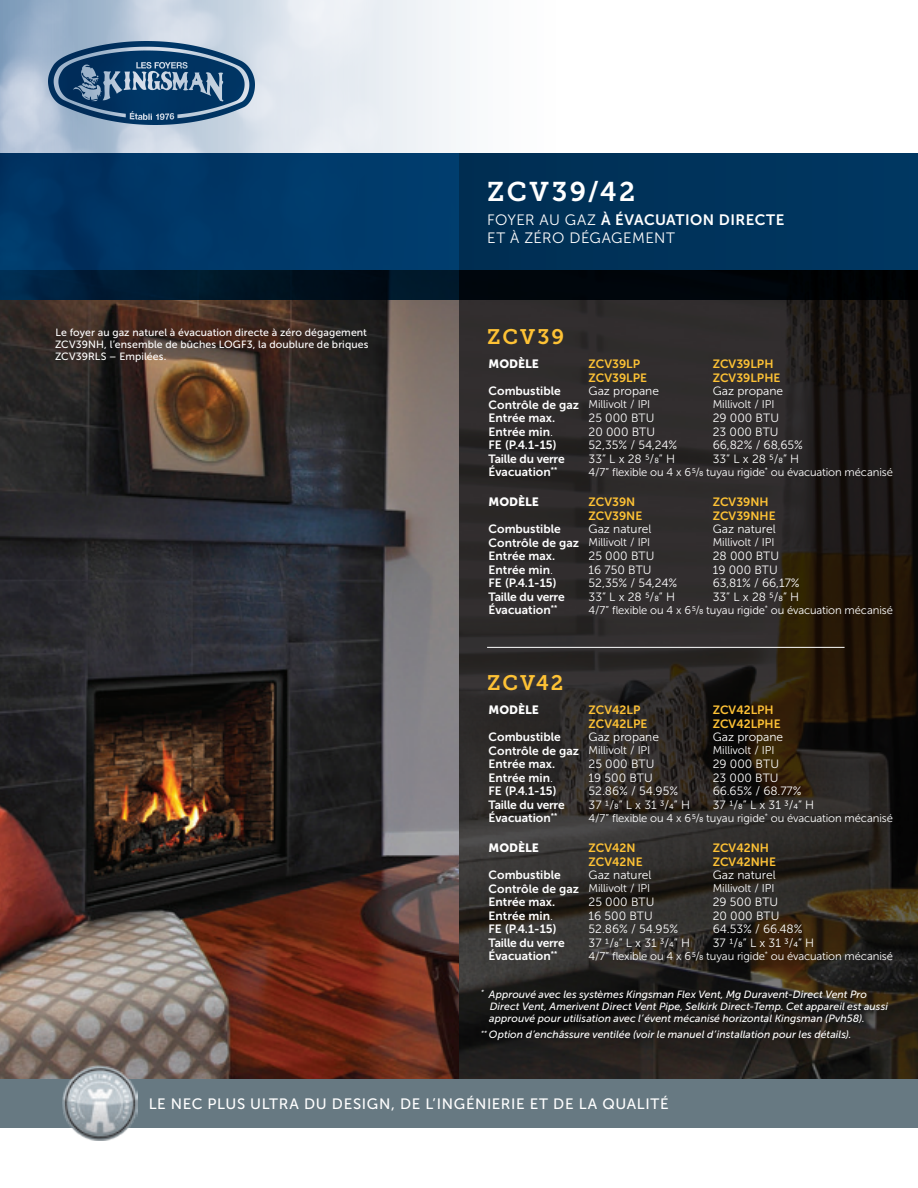
<style>
.page{position:relative;width:918px;height:1188px;background:#fff}
.page>*{position:absolute;margin:0;border:0;box-sizing:border-box;transform-origin:0 0}
.t1{font:27px "Museo Slab 700";letter-spacing:.085em;color:#fff}
.t2{font:21px "Museo Slab 700";letter-spacing:.085em;color:#fec235}
.t3{font:15px "Museo Sans 500";letter-spacing:.045em;color:#fff}
.t4{font:15px "Museo Sans 700";letter-spacing:.03em;color:#fff}
.t5{font:15px "Museo Sans 300";letter-spacing:.025em;color:#fff}
.t6{font:12px "Museo Sans 300";color:#fff}
.t7{font:12px "Museo Sans 700";color:#fff}
.t8{font:12px "Museo Sans 700";color:#fec235}
.t9{font:12px "Museo Sans 700";letter-spacing:-.02em;color:#fff}
.t10{font:12px "Museo Sans 900";color:#fff}
.t11{font:11.25px "Museo Sans 300";letter-spacing:-.01em;color:#fff}
.t12{font:italic 10.5px/12px "Museo Sans 500";letter-spacing:.005em;color:#fff}
.t13{font:10.5px/12px "Museo Sans 500";letter-spacing:.01em;color:#fff}
.s1{font-family:"Museo Sans 300"}
.s2{font-family:"Museo Sans 300";font-size:11.25px}
</style>
<div class="page">
<img style="left:0;top:300px;width:459px;height:779px">
<svg style="left:459px;top:300px;width:459px;height:779px;background:#292521"></svg>
<div style="left:0;top:1079px;width:918px;height:49px;background:#677982"></div>
<img style="left:0;top:0;width:451px;height:153px">
<svg style="left:0;top:153px;width:459px;height:147px;background:#00315b"></svg>
<img style="left:62px;top:1065px;width:75px;height:75px">
<div style="left:459px;top:153px;width:459px;height:147px;background:#00335a"></div>
<div style="left:459px;top:270px;width:459px;height:30px;background:#00060b"></div>
<hr style="left:487px;top:647px;width:358px;height:1px;background:#fff">
<img style="left:48px;top:41px;width:207px;height:83px">
<p class="t13" style="left:55px;top:327px;width:315px">Le foyer au gaz naturel à évacuation directe à zéro dégagement<br>ZCV39NH, l’ensemble de bûches LOGF3, la doublure de briques<br>ZCV39RLS – Empilées.</p>
<h1 class="t1" style="left:487px;top:176px;width:150px">ZCV39/42</h1>
<p class="t4" style="left:487px;top:211px;width:299px"><span class="s1">FOYER AU GAZ</span> À ÉVACUATION DIRECTE</p>
<p class="t5" style="left:487px;top:230px;width:189px">ET À ZÉRO DÉGAGEMENT</p>
<h2 class="t2" style="left:487px;top:325px;width:79px">ZCV39</h2>
<p class="t10" style="left:489px;top:357px;width:52px">MODÈLE</p>
<p class="t8" style="left:589px;top:357px;width:53px">ZCV39LP</p>
<p class="t8" style="left:713px;top:357px;width:62px">ZCV39LPH</p>
<p class="t8" style="left:589px;top:371px;width:60px">ZCV39LPE</p>
<p class="t8" style="left:713px;top:371px;width:69px">ZCV39LPHE</p>
<p class="t7" style="left:489px;top:384px;width:74px">Combustible</p>
<p class="t6" style="left:589px;top:385px;width:72px">Gaz propane</p>
<p class="t6" style="left:713px;top:385px;width:72px">Gaz propane</p>
<p class="t7" style="left:489px;top:398px;width:163px">Contrôle de gaz <span class="s2">Millivolt / IPI</span></p>
<p class="t11" style="left:713px;top:398px;width:63px">Millivolt / IPI</p>
<p class="t7" style="left:489px;top:411px;width:68px">Entrée max.</p>
<p class="t6" style="left:589px;top:412px;width:67px">25 000 BTU</p>
<p class="t6" style="left:713px;top:412px;width:68px">29 000 BTU</p>
<p class="t7" style="left:489px;top:425px;width:66px">Entrée min<span class="s1">.</span></p>
<p class="t6" style="left:589px;top:425px;width:68px">20 000 BTU</p>
<p class="t6" style="left:713px;top:425px;width:67px">23 000 BTU</p>
<p class="t7" style="left:489px;top:438px;width:69px">FE (P.4.1-15)</p>
<p class="t6" style="left:589px;top:439px;width:90px">52,35% / 54,24%</p>
<p class="t6" style="left:713px;top:439px;width:92px">66,82% / 68,65%</p>
<p class="t9" style="left:489px;top:452px;width:78px">Taille du verre</p>
<p class="t6" style="left:589px;top:452px;width:88px">33” L x 28 5/8” H</p>
<p class="t6" style="left:713px;top:452px;width:88px">33” L x 28 5/8” H</p>
<p class="t7" style="left:489px;top:465px;width:70px">Évacuation<sup>**</sup></p>
<p class="t11" style="left:589px;top:466px;width:306px">4/7” flexible ou 4 x 65/8 tuyau rigide<sup>*</sup> ou évacuation mécanisé</p>
<p class="t10" style="left:489px;top:495px;width:52px">MODÈLE</p>
<p class="t8" style="left:589px;top:495px;width:48px">ZCV39N</p>
<p class="t8" style="left:713px;top:495px;width:58px">ZCV39NH</p>
<p class="t8" style="left:589px;top:509px;width:55px">ZCV39NE</p>
<p class="t8" style="left:713px;top:509px;width:64px">ZCV39NHE</p>
<p class="t7" style="left:489px;top:522px;width:74px">Combustible</p>
<p class="t6" style="left:589px;top:523px;width:64px">Gaz naturel</p>
<p class="t6" style="left:713px;top:523px;width:64px">Gaz naturel</p>
<p class="t7" style="left:489px;top:536px;width:163px">Contrôle de gaz <span class="s2">Millivolt / IPI</span></p>
<p class="t11" style="left:713px;top:536px;width:63px">Millivolt / IPI</p>
<p class="t7" style="left:489px;top:549px;width:68px">Entrée max.</p>
<p class="t6" style="left:589px;top:550px;width:67px">25 000 BTU</p>
<p class="t6" style="left:713px;top:550px;width:68px">28 000 BTU</p>
<p class="t7" style="left:489px;top:563px;width:66px">Entrée min<span class="s1">.</span></p>
<p class="t6" style="left:589px;top:563px;width:65px">16 750 BTU</p>
<p class="t6" style="left:713px;top:563px;width:67px">19 000 BTU</p>
<p class="t7" style="left:489px;top:576px;width:69px">FE (P.4.1-15)</p>
<p class="t6" style="left:589px;top:577px;width:90px">52,35% / 54,24%</p>
<p class="t6" style="left:713px;top:577px;width:88px">63,81% / 66,17%</p>
<p class="t9" style="left:489px;top:590px;width:78px">Taille du verre</p>
<p class="t6" style="left:589px;top:590px;width:88px">33” L x 28 5/8” H</p>
<p class="t6" style="left:713px;top:590px;width:88px">33” L x 28 5/8” H</p>
<p class="t7" style="left:489px;top:603px;width:70px">Évacuation<sup>**</sup></p>
<p class="t11" style="left:589px;top:604px;width:306px">4/7” flexible ou 4 x 65/8 tuyau rigide<sup>*</sup> ou évacuation mécanisé</p>
<h2 class="t2" style="left:487px;top:671px;width:78px">ZCV42</h2>
<p class="t10" style="left:489px;top:703px;width:52px">MODÈLE</p>
<p class="t8" style="left:589px;top:703px;width:53px">ZCV42LP</p>
<p class="t8" style="left:713px;top:703px;width:62px">ZCV42LPH</p>
<p class="t8" style="left:589px;top:717px;width:60px">ZCV42LPE</p>
<p class="t8" style="left:713px;top:717px;width:69px">ZCV42LPHE</p>
<p class="t7" style="left:489px;top:730px;width:74px">Combustible</p>
<p class="t6" style="left:589px;top:731px;width:72px">Gaz propane</p>
<p class="t6" style="left:713px;top:731px;width:72px">Gaz propane</p>
<p class="t7" style="left:489px;top:744px;width:163px">Contrôle de gaz <span class="s2">Millivolt / IPI</span></p>
<p class="t11" style="left:713px;top:744px;width:63px">Millivolt / IPI</p>
<p class="t7" style="left:489px;top:757px;width:68px">Entrée max.</p>
<p class="t6" style="left:589px;top:758px;width:67px">25 000 BTU</p>
<p class="t6" style="left:713px;top:758px;width:68px">29 000 BTU</p>
<p class="t7" style="left:489px;top:771px;width:66px">Entrée min<span class="s1">.</span></p>
<p class="t6" style="left:589px;top:771px;width:66px">19 500 BTU</p>
<p class="t6" style="left:713px;top:771px;width:67px">23 000 BTU</p>
<p class="t7" style="left:489px;top:784px;width:69px">FE (P.4.1-15)</p>
<p class="t6" style="left:589px;top:785px;width:91px">52.86% / 54.95%</p>
<p class="t6" style="left:713px;top:785px;width:90px">66.65% / 68.77%</p>
<p class="t9" style="left:489px;top:798px;width:78px">Taille du verre</p>
<p class="t6" style="left:589px;top:798px;width:103px">37 1/8” L x 31 3/4” H</p>
<p class="t6" style="left:713px;top:798px;width:103px">37 1/8” L x 31 3/4” H</p>
<p class="t7" style="left:489px;top:811px;width:70px">Évacuation<sup>**</sup></p>
<p class="t11" style="left:589px;top:812px;width:306px">4/7” flexible ou 4 x 65/8 tuyau rigide<sup>*</sup> ou évacuation mécanisé</p>
<p class="t10" style="left:489px;top:841px;width:52px">MODÈLE</p>
<p class="t8" style="left:589px;top:841px;width:49px">ZCV42N</p>
<p class="t8" style="left:713px;top:841px;width:58px">ZCV42NH</p>
<p class="t8" style="left:589px;top:855px;width:56px">ZCV42NE</p>
<p class="t8" style="left:713px;top:855px;width:65px">ZCV42NHE</p>
<p class="t7" style="left:489px;top:868px;width:74px">Combustible</p>
<p class="t6" style="left:589px;top:869px;width:64px">Gaz naturel</p>
<p class="t6" style="left:713px;top:869px;width:64px">Gaz naturel</p>
<p class="t7" style="left:489px;top:882px;width:163px">Contrôle de gaz <span class="s2">Millivolt / IPI</span></p>
<p class="t11" style="left:713px;top:882px;width:63px">Millivolt / IPI</p>
<p class="t7" style="left:489px;top:895px;width:68px">Entrée max.</p>
<p class="t6" style="left:589px;top:896px;width:67px">25 000 BTU</p>
<p class="t6" style="left:713px;top:896px;width:67px">29 500 BTU</p>
<p class="t7" style="left:489px;top:909px;width:66px">Entrée min<span class="s1">.</span></p>
<p class="t6" style="left:589px;top:909px;width:66px">16 500 BTU</p>
<p class="t6" style="left:713px;top:909px;width:68px">20 000 BTU</p>
<p class="t7" style="left:489px;top:922px;width:69px">FE (P.4.1-15)</p>
<p class="t6" style="left:589px;top:923px;width:91px">52.86% / 54.95%</p>
<p class="t6" style="left:713px;top:923px;width:91px">64.53% / 66.48%</p>
<p class="t9" style="left:489px;top:936px;width:78px">Taille du verre</p>
<p class="t6" style="left:589px;top:936px;width:103px">37 1/8” L x 31 3/4” H</p>
<p class="t6" style="left:713px;top:936px;width:103px">37 1/8” L x 31 3/4” H</p>
<p class="t7" style="left:489px;top:949px;width:70px">Évacuation<sup>**</sup></p>
<p class="t11" style="left:589px;top:950px;width:306px">4/7” flexible ou 4 x 65/8 tuyau rigide<sup>*</sup> ou évacuation mécanisé</p>
<p class="t12" style="left:489px;top:988px;width:400px;text-indent:-8px"><sup>*</sup> Approuvé avec les systèmes Kingsman Flex Vent, Mg Duravent-Direct Vent Pro<br>Direct Vent, Amerivent Direct Vent Pipe, Selkirk Direct-Temp. Cet appareil est aussi approuvé pour utilisation avec l’évent mécanisé horizontal Kingsman (Pvh58).</p>
<p class="t12" style="left:481px;top:1028px;width:372px"><sup>**</sup> Option d’enchâssure ventilée (voir le manuel d’installation pour les détails).</p>
<p class="t3" style="left:149px;top:1096px;width:521px">LE NEC PLUS ULTRA DU DESIGN, DE L’INGÉNIERIE ET DE LA QUALITÉ</p>
</div>
